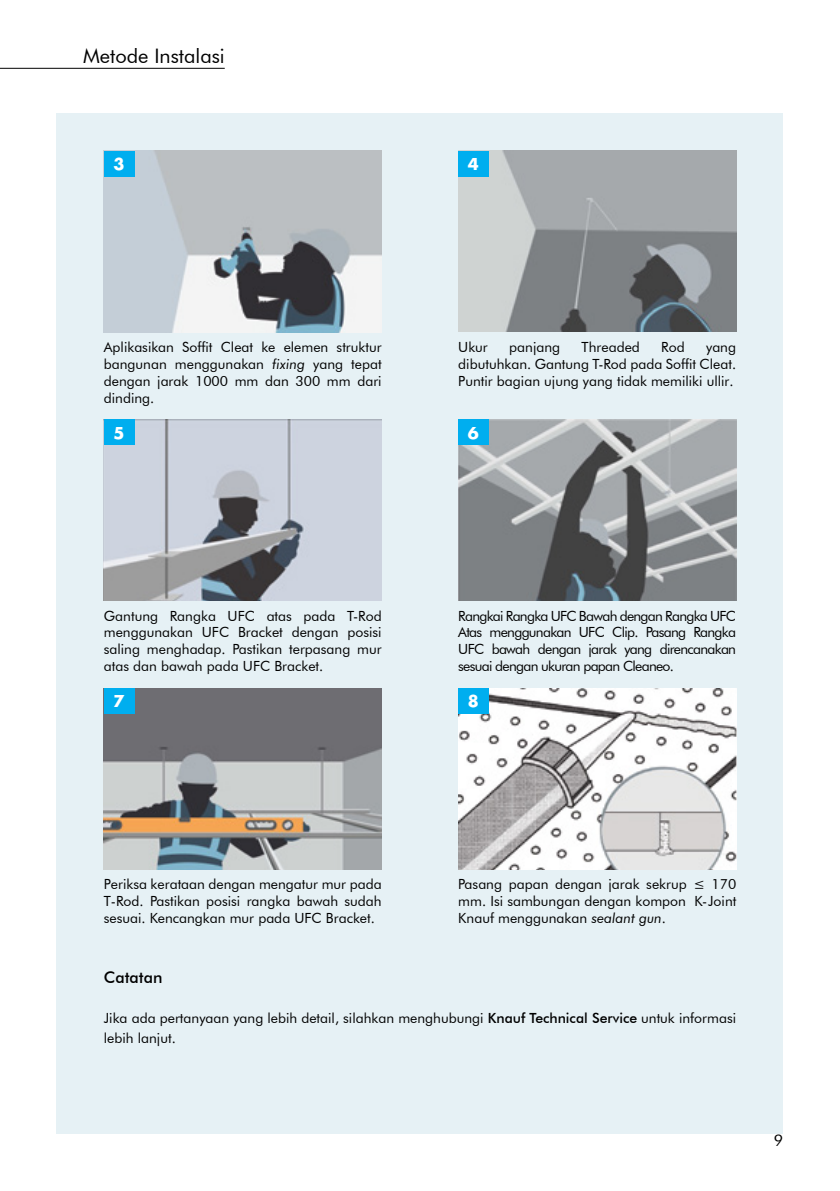
<style>
.page{position:relative;width:840px;height:1191px;background:#fff}
.page>*{position:absolute;margin:0;border:0;box-sizing:border-box;transform-origin:0 0}
.t1{font:20px "Futura BT";color:#000}
.t2{font:500 16px "Futura BT";color:#000}
.t3{font:700 16px "Futura";color:#fff}
.t4{font:16px "Futura BT";color:#000}
.t5{font:14px/16.8px "Futura BT";color:#000;text-align:justify}
.s1{font-style:italic}
.s2{font-weight:500}
</style>
<div class="page">
<hr style="left:0;top:68px;width:225px;height:1px;background:#000">
<div style="left:57px;top:113px;width:725px;height:1021px;background:#e6f1f5"></div>
<img style="left:458px;top:151px;width:277px;height:180px">
<img style="left:104px;top:151px;width:277px;height:181px">
<div style="left:458px;top:151px;width:30px;height:25px;background:#00aeef"></div>
<div style="left:104px;top:151px;width:30px;height:25px;background:#00aeef"></div>
<img style="left:458px;top:420px;width:277px;height:181px">
<img style="left:104px;top:420px;width:277px;height:181px">
<div style="left:104px;top:420px;width:30px;height:25px;background:#00aeef"></div>
<div style="left:458px;top:420px;width:30px;height:25px;background:#00aeef"></div>
<img style="left:104px;top:688px;width:277px;height:181px">
<img style="left:458px;top:688px;width:277px;height:181px">
<div style="left:104px;top:688px;width:30px;height:25px;background:#00aeef"></div>
<div style="left:458px;top:688px;width:30px;height:25px;background:#00aeef"></div>
<h1 class="t1" style="left:83px;top:43px;width:143px">Metode Instalasi</h1>
<p class="t3" style="left:113px;top:153px;width:12px">3</p>
<p class="t3" style="left:467px;top:153px;width:12px">4</p>
<p class="t5" style="left:104px;top:339px;width:279px">Aplikasikan Soffit Cleat ke elemen struktur bangunan menggunakan <span class="s1">fixing</span> yang tepat dengan jarak 1000 mm dan 300 mm dari dinding.</p>
<p class="t5" style="left:458px;top:339px;width:31px">Ukur</p>
<p class="t5" style="left:509px;top:339px;width:52px">panjang</p>
<p class="t5" style="left:581px;top:339px;width:60px">Threaded</p>
<p class="t5" style="left:661px;top:339px;width:25px">Rod</p>
<p class="t5" style="left:458px;top:339px;width:279px;text-indent:248px">yang dibutuhkan. Gantung T-Rod pada Soffit Cleat.<br>Puntir bagian ujung yang tidak memiliki ullir.</p>
<p class="t3" style="left:113px;top:421px;width:13px">5</p>
<p class="t3" style="left:467px;top:421px;width:12px">6</p>
<p class="t5" style="left:104px;top:607px;width:279px">Gantung Rangka UFC atas pada T-Rod menggunakan UFC Bracket dengan posisi saling menghadap. Pastikan terpasang mur atas dan bawah pada UFC Bracket.</p>
<p class="t5" style="left:458px;top:607px;width:279px">Rangkai Rangka UFC Bawah dengan Rangka UFC Atas menggunakan UFC Clip. Pasang Rangka UFC bawah dengan jarak yang direncanakan sesuai dengan ukuran papan Cleaneo.</p>
<p class="t3" style="left:113px;top:689px;width:12px">7</p>
<p class="t3" style="left:467px;top:689px;width:12px">8</p>
<p class="t5" style="left:104px;top:875px;width:279px">Periksa kerataan dengan mengatur mur pada T-Rod. Pastikan posisi rangka bawah sudah sesuai. Kencangkan mur pada UFC Bracket.</p>
<p class="t5" style="left:458px;top:875px;width:279px">Pasang papan dengan jarak sekrup ≤ 170 mm. Isi sambungan dengan kompon K-Joint Knauf menggunakan <span class="s1">sealant gun</span>.</p>
<p class="t2" style="left:104px;top:967px;width:60px">Catatan</p>
<p class="t5" style="left:104px;top:1007px;width:633px;line-height:20px">Jika ada pertanyaan yang lebih detail, silahkan menghubungi <span class="s2">Knauf Technical Service</span> untuk informasi lebih lanjut.</p>
<p class="t4" style="left:773px;top:1131px;width:11px">9</p>
</div>
